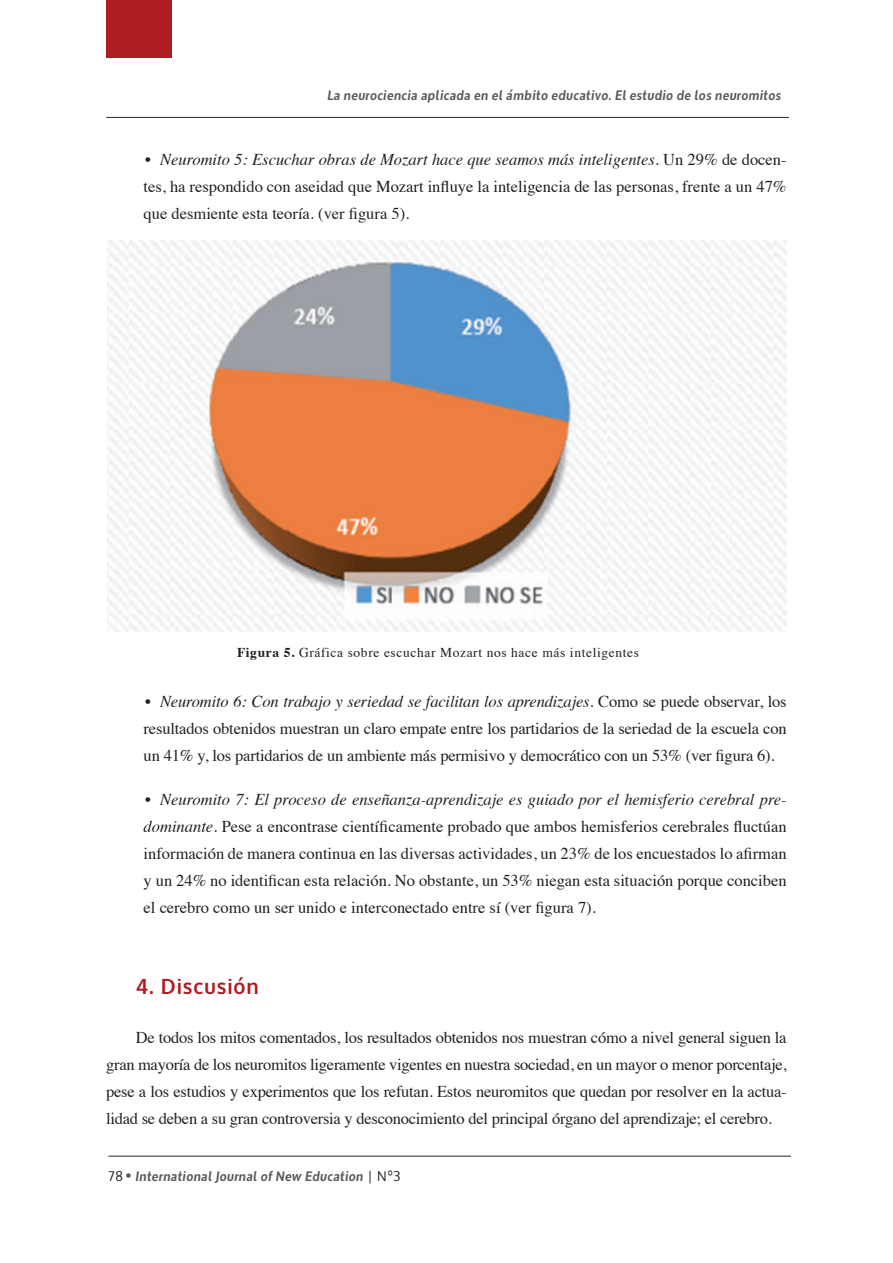
<style>
.page{position:relative;width:893px;height:1263px;background:#fff}
.page>*{position:absolute;margin:0;border:0;box-sizing:border-box;transform-origin:0 0}
.t1{font:500 33px "Futura";color:#57585a}
.t2{font:700 21px "Oxygen";letter-spacing:.045em;color:#ae1d21;scale:.96 1}
.t3{font:16.5px/27px "Times";letter-spacing:-.005em;color:#231f20;text-align:justify}
.t4{font:italic 700 13.5px "Oxygen";letter-spacing:.045em;color:#57585a;scale:.96 1}
.t5{font:13.5px "Times";letter-spacing:.045em;color:#231f20}
.t6{font:13.5px "Oxygen";color:#231f20;scale:.96 1}
.s1{font-style:italic}
.s2{font-weight:700}
.s3{font-style:normal}
.s4{font-weight:400;font-style:normal;color:#231f20}
</style>
<div class="page">
<hr style="left:106px;top:117px;width:683px;height:1px;background:#3a3c41">
<div style="left:106px;top:0;width:66px;height:57px;background:#ae1d21"></div>
<hr style="left:108px;top:1155px;width:683px;height:2px;background:#3a3c41">
<img style="left:107px;top:240px;width:680px;height:391px">
<p class="t4" style="left:327px;top:86px;width:474px">La neurociencia aplicada en el ámbito educativo. El estudio de los neuromitos</p>
<p class="t3" style="left:144px;top:145px;width:645px"><span class="s1">• Neuromito 5: Escuchar obras de Mozart hace que seamos más inteligentes.</span> Un 29% de docen&shy;tes, ha respondido con aseidad que Mozart influye la inteligencia de las personas, frente a un 47% que desmiente esta teoría. (ver figura 5).</p>
<p class="t5" style="left:237px;top:640px;width:403px"><span class="s2">Figura 5.</span> Gráfica sobre escuchar Mozart nos hace más inteligentes</p>
<p class="t3" style="left:144px;top:687px;width:645px"><span class="s1">• Neuromito 6: Con trabajo y seriedad se facilitan los aprendizajes.</span> Como se puede observar, los resultados obtenidos muestran un claro empate entre los partidarios de la seriedad de la escuela con un 41% y, los partidarios de un ambiente más permisivo y democrático con un 53% (ver figura 6).</p>
<p class="t3" style="left:144px;top:785px;width:645px"><span class="s1">• Neuromito 7: El proceso de enseñanza-aprendizaje es guiado por el hemisferio cerebral pre&shy;dominante</span>. Pese a encontrase científicamente probado que ambos hemisferios cerebrales fluctúan información de manera continua en las diversas actividades, un 23% de los encuestados lo afirman y un 24% no identifican esta relación. No obstante, un 53% niegan esta situación porque conciben el cerebro como un ser unido e interconectado entre sí (ver figura 7).</p>
<p class="t2" style="left:136px;top:973px;width:130px">4. Discusión</p>
<p class="t3" style="left:106px;top:1022px;width:682px;text-indent:30px">De todos los mitos comentados, los resultados obtenidos nos muestran cómo a nivel general siguen la gran mayoría de los neuromitos ligeramente vigentes en nuestra sociedad, en un mayor o menor porcentaje, pese a los estudios y experimentos que los refutan. Estos neuromitos que quedan por resolver en la actua&shy;lidad se deben a su gran controversia y desconocimiento del principal órgano del aprendizaje; el cerebro.</p>
<p class="t6" style="left:108px;top:1167px;width:17px">78</p>
<h1 class="t1" style="left:124px;top:1153px;width:12px">·</h1>
<p class="t4" style="left:135px;top:1167px;width:278px">International Journal of New Education <span class="s3">|</span> <span class="s4">Nº3</span></p>
</div>
